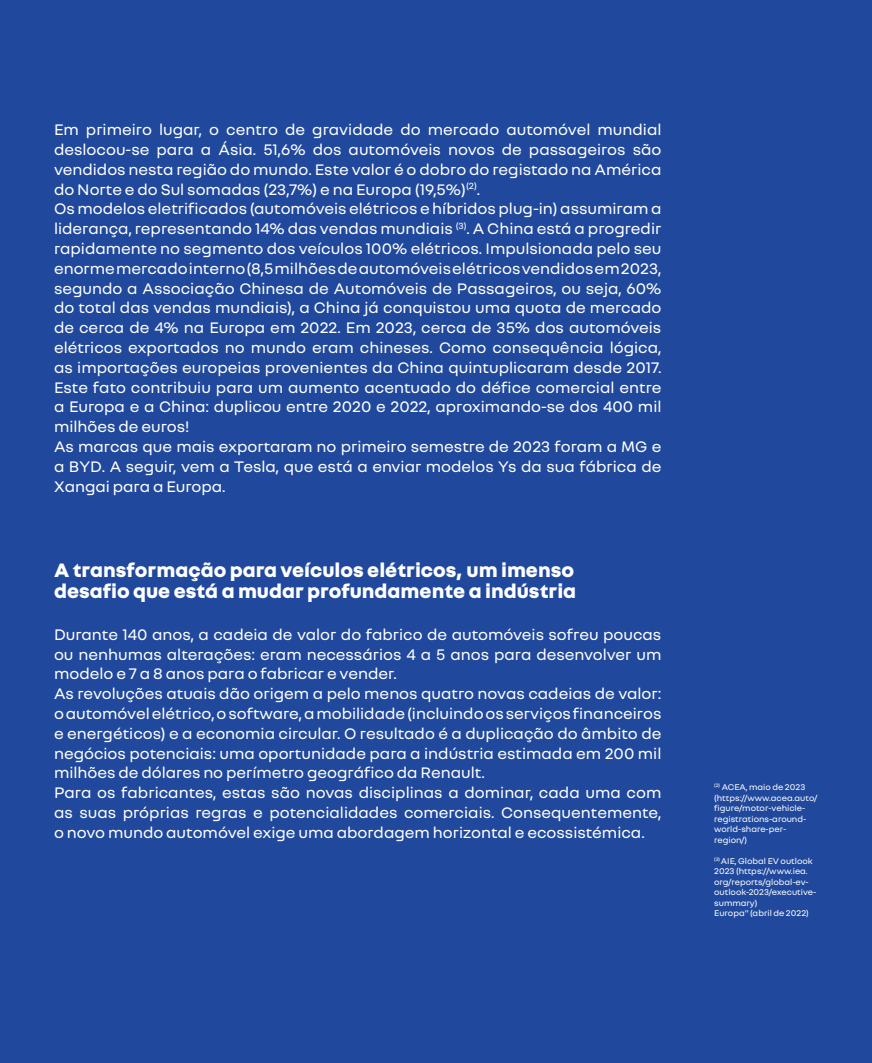
<style>
.page{position:relative;width:872px;height:1063px;background:#20499d}
.page>*{position:absolute;margin:0;border:0;box-sizing:border-box;transform-origin:0 0}
.t1{font:800 21px/21.6px "Nouvel R";color:#fff}
.t2{font:16.5px/19.8px "Nouvel R";color:#fff}
.t3{font:9px/10.5px "Nouvel R";color:#fff}
</style>
<div class="page">
<p class="t2" style="left:54px;top:119px;width:609px">Em primeiro lugar, o centro de gravidade do mercado automóvel mundial deslocou-se para a Ásia. 51,6% dos automóveis novos de passageiros são vendidos nesta região do mundo. Este valor é o dobro do registado na América do Norte e do Sul somadas (23,7%) e na Europa (19,5%)<sup>(2)</sup>.<br>Os modelos eletrificados (automóveis elétricos e híbridos plug-in) assumiram a liderança, representando 14% das vendas mundiais <sup>(3)</sup>. A China está a progredir rapidamente no segmento dos veículos 100% elétricos. Impulsionada pelo seu enorme mercado interno (8,5 milhões de automóveis elétricos vendidos em 2023, segundo a Associação Chinesa de Automóveis de Passageiros, ou seja, 60% do total das vendas mundiais), a China já conquistou uma quota de mercado de cerca de 4% na Europa em 2022. Em 2023, cerca de 35% dos automóveis elétricos exportados no mundo eram chineses. Como consequência lógica, as importações europeias provenientes da China quintuplicaram desde 2017.<br>Este fato contribuiu para um aumento acentuado do défice comercial entre a Europa e a China: duplicou entre 2020 e 2022, aproximando-se dos 400 mil milhões de euros!<br>As marcas que mais exportaram no primeiro semestre de 2023 foram a MG e a BYD. A seguir, vem a Tesla, que está a enviar modelos Ys da sua fábrica de Xangai para a Europa.</p>
<p class="t1" style="left:54px;top:558px;width:524px">A transformação para veículos elétricos, um imenso desafio que está a mudar profundamente a indústria</p>
<p class="t2" style="left:54px;top:624px;width:609px">Durante 140 anos, a cadeia de valor do fabrico de automóveis sofreu poucas ou nenhumas alterações: eram necessários 4 a 5 anos para desenvolver um modelo e 7 a 8 anos para o fabricar e vender.<br>As revoluções atuais dão origem a pelo menos quatro novas cadeias de valor: o automóvel elétrico, o software, a mobilidade (incluindo os serviços financeiros e energéticos) e a economia circular. O resultado é a duplicação do âmbito de negócios potenciais: uma oportunidade para a indústria estimada em 200 mil milhões de dólares no perímetro geográfico da Renault.<br>Para os fabricantes, estas são novas disciplinas a dominar, cada uma com as suas próprias regras e potencialidades comerciais. Consequentemente, o novo mundo automóvel exige uma abordagem horizontal e ecossistémica.</p>
<p class="t3" style="left:714px;top:782px;width:105px"><sup>(2)</sup> ACEA, maio de 2023 (https://www.acea.auto/ figure/motor-vehicle&shy;registrations-around&shy;world-share-per&shy;region/)</p>
<p class="t3" style="left:714px;top:855px;width:104px"><sup>(3)</sup> AIE, Global EV outlook<br>2023 (https://www.iea. org/reports/global-ev&shy;outlook-2023/executive&shy;summary)<br>Europa" (abril de 2022)</p>
</div>
